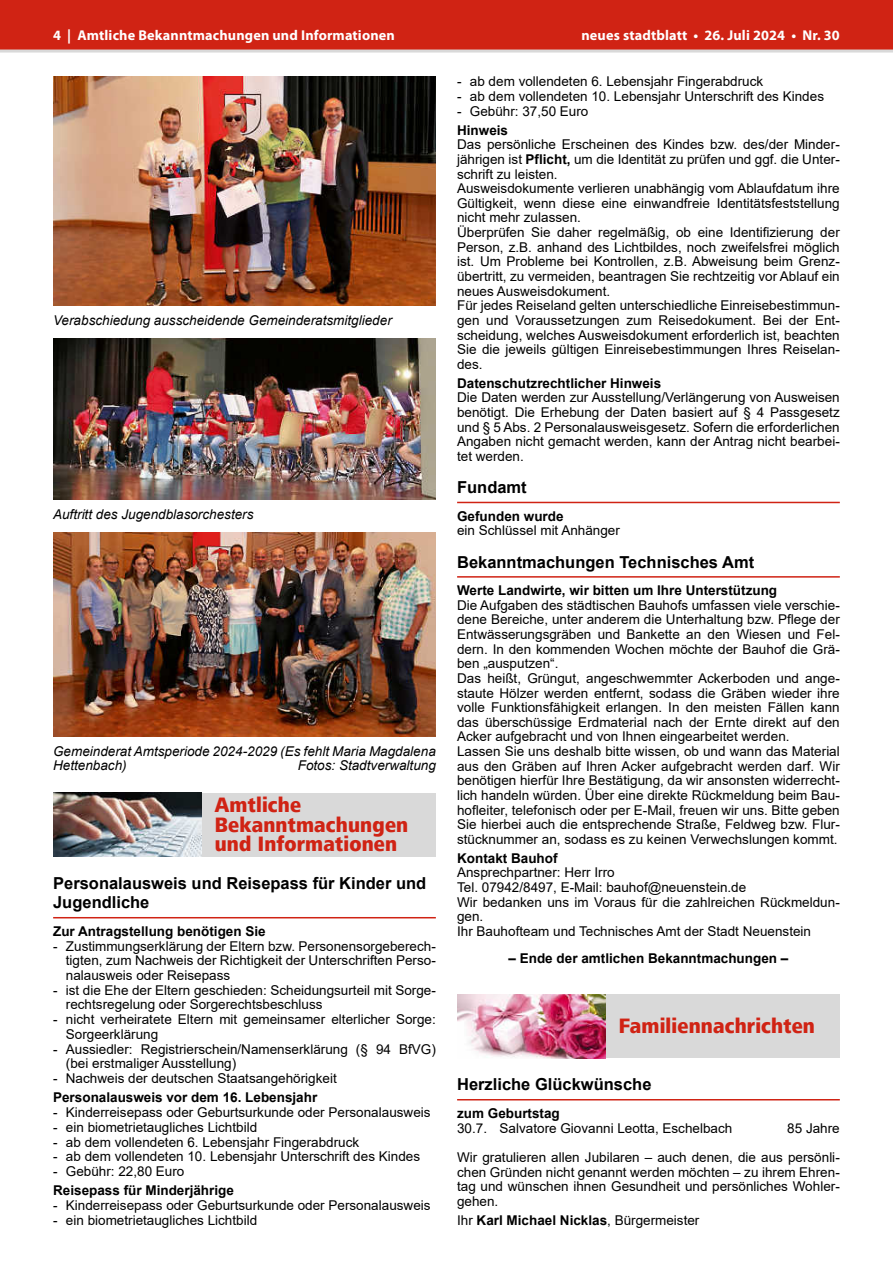
<style>
.page{position:relative;width:893px;height:1263px;background:#fff}
.page>*{position:absolute;margin:0;border:0;box-sizing:border-box;transform-origin:0 0}
.t1{font:800 21.45px/19.5px "Frutiger Next LT";letter-spacing:.01em;color:#d02314;scale:.91 1}
.t2{font:700 16.5px/19.5px "Arial";color:#000}
.t3{font:700 14.25px "Myriad Pro";letter-spacing:.01em;color:#fff}
.t4{font:13.5px/14.7px "Arial";color:#000}
.t5{font:700 13.5px "Arial";color:#000}
.t6{font:italic 13.5px/14.5px "Arial";color:#000}
.s1{font-weight:700}
.s2{font-weight:400}
</style>
<div class="page">
<div style="left:0;top:0;width:893px;height:51px;background:#d02314"></div>
<hr style="left:0;top:50px;width:893px;height:3px;background:#d9d9d9">
<hr style="left:457px;top:502px;width:383px;height:1px;background:#d02314">
<hr style="left:457px;top:576px;width:383px;height:2px;background:#d02314">
<hr style="left:457px;top:1099px;width:383px;height:1px;background:#d02314">
<div style="left:457px;top:994px;width:383px;height:64px;background:#d9d9d9"></div>
<img style="left:457px;top:994px;width:149px;height:64px">
<hr style="left:53px;top:917px;width:383px;height:1px;background:#d02314">
<img style="left:53px;top:77px;width:383px;height:229px">
<img style="left:53px;top:339px;width:383px;height:161px">
<img style="left:53px;top:533px;width:383px;height:204px">
<div style="left:53px;top:793px;width:383px;height:63px;background:#d9d9d9"></div>
<img style="left:53px;top:793px;width:149px;height:63px">
<p class="t3" style="left:53px;top:26px;width:343px">4 | Amtliche Bekanntmachungen und Informationen</p>
<p class="t3" style="left:581px;top:26px;width:260px">neues stadtblatt • 26. Juli 2024 • Nr. 30</p>
<p class="t4" style="left:457px;top:74px;width:308px">- ab dem vollendeten 6. Lebensjahr Fingerabdruck</p>
<p class="t4" style="left:457px;top:89px;width:368px">- ab dem vollendeten 10. Lebensjahr Unterschrift des Kindes</p>
<p class="t4" style="left:457px;top:104px;width:133px">- Gebühr: 37,50 Euro</p>
<p class="t5" style="left:457px;top:120px;width:53px">Hinweis</p>
<p class="t4" style="left:457px;top:137px;width:384px">Das persönliche Erscheinen des Kindes bzw. des/der Minder&shy;jährigen ist <span class="s1">Pflicht,</span> um die Identität zu prüfen und ggf. die Unter&shy;schrift zu leisten.<br>Ausweisdokumente verlieren unabhängig vom Ablaufdatum ihre Gültigkeit, wenn diese eine einwandfreie Identitätsfeststellung nicht mehr zulassen.<br>Überprüfen Sie daher regelmäßig, ob eine Identifizierung der Person, z.B. anhand des Lichtbildes, noch zweifelsfrei möglich ist. Um Probleme bei Kontrollen, z.B. Abweisung beim Grenz&shy;übertritt, zu vermeiden, beantragen Sie rechtzeitig vor Ablauf ein neues Ausweisdokument.<br>Für jedes Reiseland gelten unterschiedliche Einreisebestimmun&shy;gen und Voraussetzungen zum Reisedokument. Bei der Ent&shy;scheidung, welches Ausweisdokument erforderlich ist, beachten Sie die jeweils gültigen Einreisebestimmungen Ihres Reiselan&shy;des.</p>
<p class="t5" style="left:457px;top:373px;width:206px">Datenschutzrechtlicher Hinweis</p>
<p class="t4" style="left:457px;top:390px;width:384px;text-align:justify">Die Daten werden zur Ausstellung/Verlängerung von Ausweisen benötigt. Die Erhebung der Daten basiert auf § 4 Passgesetz und § 5 Abs. 2 Personalausweisgesetz. Sofern die erforderlichen Angaben nicht gemacht werden, kann der Antrag nicht bearbei&shy;tet werden.</p>
<p class="t2" style="left:457px;top:478px;width:71px">Fundamt</p>
<p class="t5" style="left:457px;top:506px;width:108px">Gefunden wurde</p>
<p class="t4" style="left:457px;top:523px;width:164px">ein Schlüssel mit Anhänger</p>
<p class="t2" style="left:457px;top:552px;width:299px">Bekanntmachungen Technisches Amt</p>
<p class="t5" style="left:457px;top:581px;width:322px">Werte Landwirte, wir bitten um Ihre Unterstützung</p>
<p class="t4" style="left:457px;top:597px;width:384px">Die Aufgaben des städtischen Bauhofs umfassen viele verschie&shy;dene Bereiche, unter anderem die Unterhaltung bzw. Pflege der Entwässerungsgräben und Bankette an den Wiesen und Fel&shy;dern. In den kommenden Wochen möchte der Bauhof die Grä&shy;ben „ausputzen“.<br>Das heißt, Grüngut, angeschwemmter Ackerboden und ange&shy;staute Hölzer werden entfernt, sodass die Gräben wieder ihre volle Funktionsfähigkeit erlangen. In den meisten Fällen kann das überschüssige Erdmaterial nach der Ernte direkt auf den Acker aufgebracht und von Ihnen eingearbeitet werden.<br>Lassen Sie uns deshalb bitte wissen, ob und wann das Material aus den Gräben auf Ihren Acker aufgebracht werden darf. Wir benötigen hierfür Ihre Bestätigung, da wir ansonsten widerrecht&shy;lich handeln würden. Über eine direkte Rückmeldung beim Bau&shy;hofleiter, telefonisch oder per E-Mail, freuen wir uns. Bitte geben Sie hierbei auch die entsprechende Straße, Feldweg bzw. Flur&shy;stücknummer an, sodass es zu keinen Verwechslungen kommt.</p>
<p class="t5" style="left:457px;top:848px;width:102px">Kontakt Bauhof</p>
<p class="t4" style="left:457px;top:865px;width:384px">Ansprechpartner: Herr Irro<br>Tel. 07942/8497, E-Mail: bauhof@neuenstein.de<br>Wir bedanken uns im Voraus für die zahlreichen Rückmeldun&shy;gen.<br>Ihr Bauhofteam und Technisches Amt der Stadt Neuenstein</p>
<p class="t5" style="left:509px;top:949px;width:281px">– Ende der amtlichen Bekanntmachungen –</p>
<p class="t6" style="left:53px;top:313px;width:340px">Verabschiedung ausscheidende Gemeinderatsmitglieder</p>
<p class="t6" style="left:53px;top:507px;width:202px">Auftritt des Jugendblasorchesters</p>
<p class="t6" style="left:53px;top:744px;width:384px">Gemeinderat Amtsperiode 2024-2029 (Es fehlt Maria Magdalena<br>Hettenbach)</p>
<p class="t6" style="left:298px;top:758px;width:140px">Fotos: Stadtverwaltung</p>
<h1 class="t1" style="left:215px;top:795px;width:214px">Amtliche<br>Bekanntmachungen und Informationen</h1>
<p class="t2" style="left:53px;top:873px;width:375px">Personalausweis und Reisepass für Kinder und<br>Jugendliche</p>
<p class="t5" style="left:53px;top:922px;width:214px">Zur Antragstellung benötigen Sie</p>
<p class="t4" style="left:66px;top:939px;width:371px;text-align:justify;text-indent:-13px">- Zustimmungserklärung der Eltern bzw. Personensorgeberech&shy;tigten, zum Nachweis der Richtigkeit der Unterschriften Perso&shy;nalausweis oder Reisepass</p>
<p class="t4" style="left:66px;top:983px;width:371px;text-indent:-13px">- ist die Ehe der Eltern geschieden: Scheidungsurteil mit Sorge&shy;rechtsregelung oder Sorgerechtsbeschluss</p>
<p class="t4" style="left:66px;top:1012px;width:371px;text-indent:-13px">- nicht verheiratete Eltern mit gemeinsamer elterlicher Sorge:<br>Sorgeerklärung</p>
<p class="t4" style="left:66px;top:1041px;width:371px;text-indent:-13px">- Aussiedler: Registrierschein/Namenserklärung (§ 94 BfVG) (bei erstmaliger Ausstellung)</p>
<p class="t4" style="left:53px;top:1071px;width:285px">- Nachweis der deutschen Staatsangehörigkeit</p>
<p class="t5" style="left:53px;top:1088px;width:266px">Personalausweis vor dem 16. Lebensjahr</p>
<p class="t4" style="left:53px;top:1105px;width:379px">- Kinderreisepass oder Geburtsurkunde oder Personalausweis</p>
<p class="t4" style="left:53px;top:1119px;width:206px">- ein biometrietaugliches Lichtbild</p>
<p class="t4" style="left:53px;top:1134px;width:308px">- ab dem vollendeten 6. Lebensjahr Fingerabdruck</p>
<p class="t4" style="left:53px;top:1149px;width:368px">- ab dem vollendeten 10. Lebensjahr Unterschrift des Kindes</p>
<p class="t4" style="left:53px;top:1164px;width:133px">- Gebühr: 22,80 Euro</p>
<p class="t5" style="left:53px;top:1181px;width:182px">Reisepass für Minderjährige</p>
<p class="t4" style="left:53px;top:1198px;width:379px">- Kinderreisepass oder Geburtsurkunde oder Personalausweis</p>
<p class="t4" style="left:53px;top:1212px;width:206px">- ein biometrietaugliches Lichtbild</p>
<h1 class="t1" style="left:619px;top:1016px;width:217px">Familiennachrichten</h1>
<p class="t2" style="left:457px;top:1075px;width:196px">Herzliche Glückwünsche</p>
<p class="t5" style="left:457px;top:1104px;width:104px">zum Geburtstag</p>
<p class="t4" style="left:457px;top:1120px;width:277px">30.7. Salvatore Giovanni Leotta, Eschelbach</p>
<p class="t4" style="left:457px;top:1113px;width:384px;line-height:29.4px;text-align:right">85 Jahre<br>Wir gratulieren allen Jubilaren – auch denen, die aus persönli-</p>
<p class="t4" style="left:457px;top:1164px;width:384px;text-align:justify">chen Gründen nicht genannt werden möchten – zu ihrem Ehren&shy;tag und wünschen ihnen Gesundheit und persönliches Wohler&shy;gehen.</p>
<p class="t5" style="left:457px;top:1210px;width:244px"><span class="s2">Ihr</span> Karl Michael Nicklas<span class="s2">, Bürgermeister</span></p>
</div>
